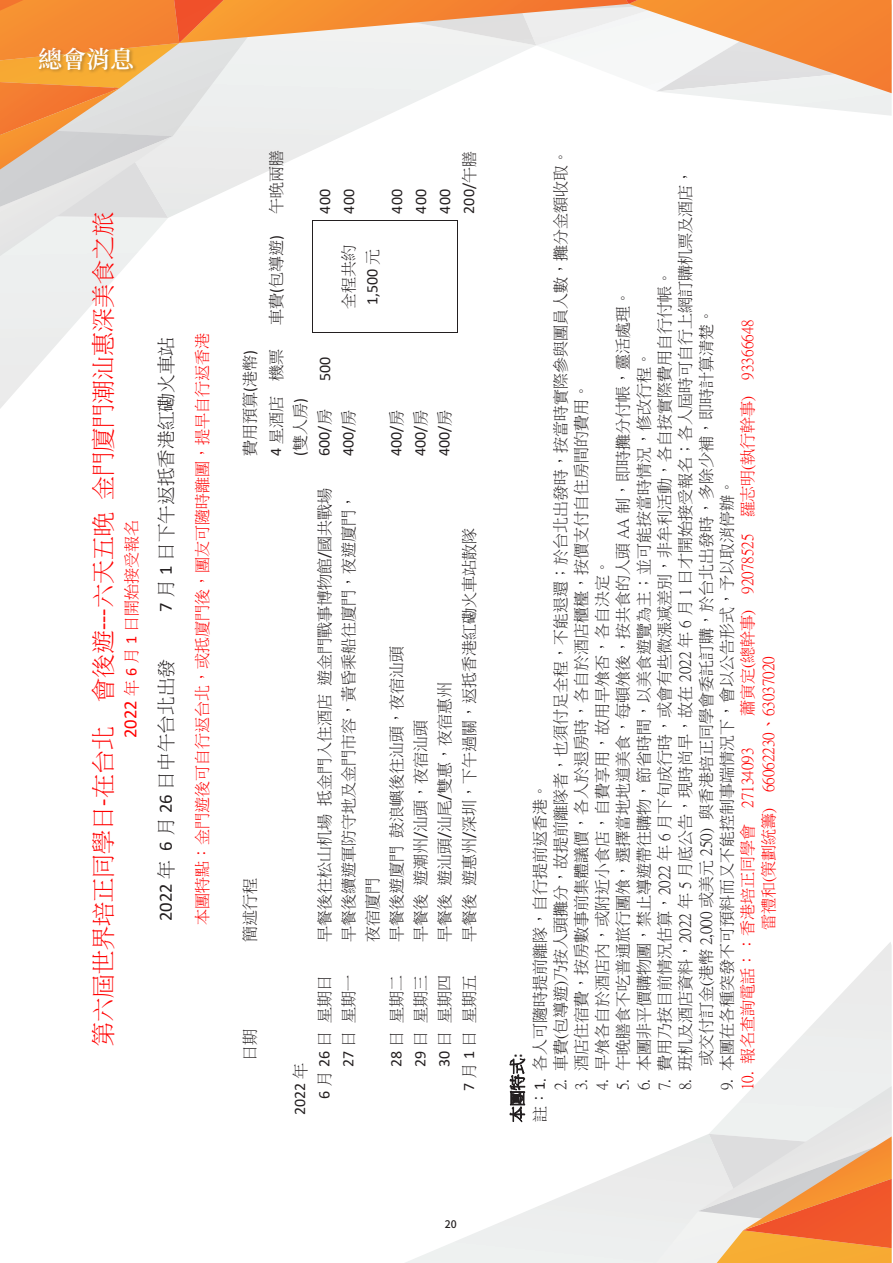
<style>
.page{position:relative;width:893px;height:1263px;background:#fff}
.page>*{position:absolute;margin:0;border:0;box-sizing:border-box;transform-origin:0 0}
.t1{font:24px "P Ming Li U";color:#f00}
.t2{font:600 24px "Source Han Serif TC";color:#fff}
.t3{font:18.6px "P Ming Li U";color:#231f20}
.t4{font:16.05px/24px "P Ming Li U";color:#231f20}
.t5{font:16.05px/20.9px "P Ming Li U";color:#f00}
.t6{font:16.05px "Calibri";color:#231f20}
.t7{font:500 10.5px "Source Han Sans TW";color:#231f20}
.s1{font-family:"Calibri"}
.s2{font-family:"Calibri";font-size:18.6px}
.s3{font-family:"P Ming Li U"}
.s4{font-family:"Calibri";font-weight:700}
</style>
<div class="page">
<svg style="left:405px;top:1161px;width:241px;height:102px"></svg>
<svg style="left:646px;top:942px;width:246px;height:321px"></svg>
<svg style="left:0;top:0;width:892px;height:409px"></svg>
<h1 class="t2" style="left:38px;top:46px;width:98px">總會消息</h1>
<p class="t1" style="left:91px;top:1045px;width:834px;rotate:-90deg">第六屆世界培正同學日<span class="s1">‐</span>在台北 會後遊<span class="s1">‐‐‐</span>六天五晚金門廈門潮汕惠深美食之旅</p>
<p class="t5" style="left:121px;top:738px;width:220px;rotate:-90deg"><span class="s2">2022</span> 年 <span class="s1">6</span> 月 <span class="s1">1</span> 日開始接受報名</p>
<p class="t3" style="left:157px;top:612px;width:277px;rotate:-90deg"><span class="s1">7</span> 月 <span class="s1">1</span> 日下午返抵香港紅磡火車站</p>
<p class="t5" style="left:192px;top:925px;width:593px;rotate:-90deg">本團特點：金門遊後可自行返台北，或抵廈門後，團友可隨時離團，提早自行返香港</p>
<p class="t3" style="left:157px;top:921px;width:263px;rotate:-90deg"><span class="s1">2022</span> 年 <span class="s1">6</span> 月 <span class="s1">26</span> 日中午台北出發</p>
<p class="t4" style="left:264px;top:214px;width:65px;rotate:-90deg">午晚兩膳</p>
<p class="t4" style="left:264px;top:325px;width:91px;rotate:-90deg">車費<span class="s1">(</span>包導遊<span class="s1">)</span></p>
<p class="t6" style="left:314px;top:214px;width:26px;rotate:-90deg">400</p>
<p class="t6" style="left:338px;top:214px;width:26px;rotate:-90deg">400</p>
<p class="t6" style="left:386px;top:214px;width:26px;rotate:-90deg">400</p>
<p class="t4" style="left:337px;top:309px;width:65px;rotate:-90deg">全程共約<br><span class="s1">1,500</span> 元</p>
<p class="t6" style="left:410px;top:214px;width:26px;rotate:-90deg">400</p>
<p class="t6" style="left:434px;top:214px;width:26px;rotate:-90deg">400</p>
<p class="t6" style="left:458px;top:214px;width:64px;rotate:-90deg">200/<span class="s3">午膳</span></p>
<p class="t4" style="left:237px;top:456px;width:108px;line-height:26.1px;rotate:-90deg">費用預算<span class="s1">(</span>港幣<span class="s1">)<br>4</span> 星酒店 機票</p>
<p class="t4" style="left:288px;top:456px;width:59px;rotate:-90deg"><span class="s1">(</span>雙人房<span class="s1">)</span></p>
<p class="t6" style="left:314px;top:381px;width:26px;rotate:-90deg">500</p>
<p class="t6" style="left:313px;top:456px;width:48px;rotate:-90deg">600/<span class="s3">房</span></p>
<p class="t6" style="left:337px;top:456px;width:48px;rotate:-90deg">400/<span class="s3">房</span></p>
<p class="t6" style="left:385px;top:456px;width:48px;rotate:-90deg">400/<span class="s3">房</span></p>
<p class="t6" style="left:409px;top:456px;width:48px;rotate:-90deg">400/<span class="s3">房</span></p>
<p class="t6" style="left:433px;top:456px;width:48px;rotate:-90deg">400/<span class="s3">房</span></p>
<p class="t4" style="left:238px;top:942px;width:65px;rotate:-90deg">簡述行程</p>
<p class="t4" style="left:313px;top:942px;width:455px;rotate:-90deg">早餐後往松山机場抵金門入住酒店遊金門戰事博物館<span class="s1">/</span>國共戰場</p>
<p class="t4" style="left:337px;top:942px;width:449px;rotate:-90deg">早餐後續遊軍防守地及金門市容，黃昏乘船往廈門，夜遊廈門，夜宿廈門</p>
<p class="t4" style="left:385px;top:942px;width:297px;rotate:-90deg">早餐後遊廈門鼓浪嶼後往汕頭，夜宿汕頭</p>
<p class="t4" style="left:409px;top:942px;width:224px;rotate:-90deg">早餐後遊潮州<span class="s1">/</span>汕頭，夜宿汕頭</p>
<p class="t4" style="left:433px;top:942px;width:262px;rotate:-90deg">早餐後遊汕頭<span class="s1">/</span>汕尾<span class="s1">/</span>雙惠，夜宿惠州</p>
<p class="t4" style="left:457px;top:942px;width:415px;rotate:-90deg">早餐後遊惠州<span class="s1">/</span>深圳，下午過關，返抵香港紅磡火車站散隊</p>
<p class="t4" style="left:238px;top:1061px;width:33px;rotate:-90deg">日期</p>
<p class="t6" style="left:289px;top:1115px;width:54px;rotate:-90deg">2022 <span class="s3">年</span></p>
<p class="t4" style="left:313px;top:1099px;width:126px;rotate:-90deg"><span class="s1">6</span>月<span class="s1">26</span>日星期日</p>
<p class="t4" style="left:337px;top:1067px;width:94px;rotate:-90deg"><span class="s1">27</span> 日星期一</p>
<p class="t4" style="left:385px;top:1067px;width:94px;rotate:-90deg"><span class="s1">28</span> 日星期二</p>
<p class="t4" style="left:409px;top:1067px;width:94px;rotate:-90deg"><span class="s1">29</span> 日星期三</p>
<p class="t4" style="left:433px;top:1067px;width:94px;rotate:-90deg"><span class="s1">30</span> 日星期四</p>
<p class="t4" style="left:457px;top:1091px;width:118px;rotate:-90deg"><span class="s1">7</span>月<span class="s1">1</span>日星期五</p>
<p class="t4" style="left:549px;top:1090px;width:942px;rotate:-90deg">2. 車費(包導遊)乃按人頭攤分，故提前離隊者，也須付足全程，不能退還；於台北出發時，按當時實際參與團員人數，攤分金額收取。</p>
<p class="t4" style="left:675px;top:1066px;width:899px;line-height:20.9px;text-indent:-24px;rotate:-90deg">8. 班机及酒店資料，2022 年 5 月底公告，現時尚早，故在 2022 年 6 月 1 日才開始接受報名；各人屆時可自行上網訂購机票及酒店，或交付訂金(港幣 2,000 或美元 250) 與香港培正同學會委託訂購，於台北出發時，多除少補，即時計算清楚。</p>
<p class="t4" style="left:653px;top:1090px;width:822px;rotate:-90deg">7. 費用乃按目前情況估算，2022 年 6 月下旬成行時，或會有些微漲減差別，非牟利活動，各自按實際費用自行付帳。</p>
<p class="t4" style="left:611px;top:1090px;width:802px;rotate:-90deg">5. 午晚膳食不吃普通旅行團飧，選擇當地地道美食，每頓飧後，按共食的人頭 AA 制，即時攤分付帳，靈活處理。</p>
<p class="t5" style="left:737px;top:930px;width:612px;text-indent:215px;rotate:-90deg">蕭寅定(總幹事) 92078525 羅志明(執行幹事) 93366648雷禮和(策劃統籌) 66062230、63037020</p>
<p class="t4" style="left:632px;top:1090px;width:740px;rotate:-90deg">6. 本團非平價購物團，禁止導遊帶往購物，節省時間，以美食遊覽為主；並可能按當時情況，修改行程。</p>
<p class="t4" style="left:569px;top:1090px;width:708px;rotate:-90deg">3. 酒店住宿費，按房數事前集體議價，各人於退房時，各自於酒店櫃檯，按價支付自住房間的費用。</p>
<p class="t4" style="left:715px;top:1090px;width:612px;rotate:-90deg">9. 本團在各種突發不可預料而又不能控制事端情況下，會以公告形式，予以取消停辦。</p>
<p class="t4" style="left:590px;top:1090px;width:532px;rotate:-90deg">4. 早飧各自於酒店內，或附近小食店，自費享用，故用早飧否，各自決定。</p>
<p class="t5" style="left:737px;top:1090px;width:344px;rotate:-90deg">10. 報名查詢電話：：香港培正同學會 27134093</p>
<p class="t4" style="left:506px;top:1122px;width:341px;line-height:22.4px;rotate:-90deg">本團特式<span class="s4">:<br></span>註：<span class="s1">1</span>. 各人可隨時提前離隊，自行提前返香港。</p>
<p class="t7" style="left:445px;top:1218px;width:13px">20</p>
</div>
